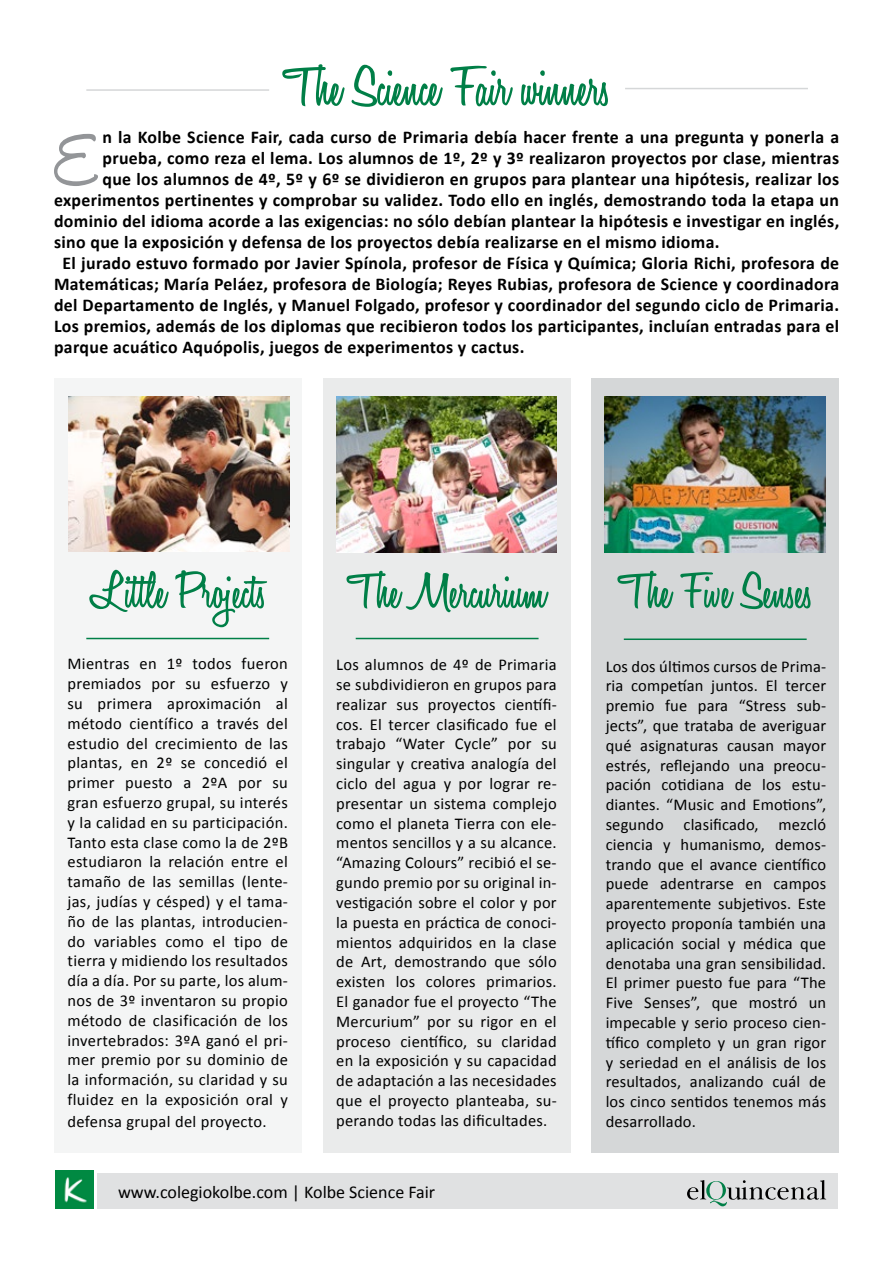
<style>
.page{position:relative;width:893px;height:1263px;background:#fff}
.page>*{position:absolute;margin:0;border:0;box-sizing:border-box;transform-origin:0 0}
.t1{font:600 75.75px "Honey Script";color:#939598}
.t2{font:600 60px "Honey Script";color:#007f47}
.t3{font:600 54px "Honey Script";color:#007f47}
.t4{font:700 18px "Calibri";letter-spacing:.02em;color:#000}
.t5{font:18px "Calibri";color:#000}
.t6{font:16.5px/19.8px "Calibri";letter-spacing:.015em;color:#000;text-align:justify}
</style>
<div class="page">
<div style="left:97px;top:1173px;width:741px;height:36px;background:#e0e1e2"></div>
<svg style="left:687px;top:1180px;width:139px;height:26px"></svg>
<img style="left:56px;top:1171px;width:38px;height:37px">
<div style="left:323px;top:378px;width:248px;height:774px;background:#eaebeb"></div>
<div style="left:591px;top:378px;width:248px;height:774px;background:#d5d7d8"></div>
<div style="left:54px;top:378px;width:247px;height:774px;background:#f4f5f5"></div>
<img style="left:336px;top:397px;width:221px;height:156px">
<img style="left:605px;top:397px;width:220px;height:156px">
<img style="left:69px;top:397px;width:220px;height:155px">
<hr style="left:625px;top:88px;width:183px;height:1px;background:#d5d7d8">
<hr style="left:86px;top:89px;width:183px;height:2px;background:#d5d7d8">
<hr style="left:86px;top:638px;width:183px;height:1px;background:#007f47">
<hr style="left:356px;top:638px;width:183px;height:1px;background:#007f47">
<hr style="left:624px;top:638px;width:183px;height:2px;background:#007f47">
<h2 class="t2" style="left:283px;top:50px;width:328px">The Science Fair winners</h2>
<h1 class="t1" style="left:54px;top:115px;width:45px">E</h1>
<p class="t4" style="left:102px;top:126px;width:738px">n la Kolbe Science Fair, cada curso de Primaria debía hacer frente a una pregunta y ponerla a</p>
<p class="t4" style="left:102px;top:147px;width:738px">prueba, como reza el lema. Los alumnos de 1º, 2º y 3º realizaron proyectos por clase, mientras</p>
<p class="t4" style="left:102px;top:168px;width:738px">que los alumnos de 4º, 5º y 6º se dividieron en grupos para plantear una hipótesis, realizar los</p>
<p class="t4" style="left:54px;top:189px;width:787px">experimentos pertinentes y comprobar su validez. Todo ello en inglés, demostrando toda la etapa un</p>
<p class="t4" style="left:54px;top:210px;width:787px">dominio del idioma acorde a las exigencias: no sólo debían plantear la hipótesis e investigar en inglés,</p>
<p class="t4" style="left:54px;top:231px;width:667px">sino que la exposición y defensa de los proyectos debía realizarse en el mismo idioma.</p>
<p class="t4" style="left:62px;top:252px;width:778px">El jurado estuvo formado por Javier Spínola, profesor de Física y Química; Gloria Richi, profesora de</p>
<p class="t4" style="left:54px;top:273px;width:787px">Matemáticas; María Peláez, profesora de Biología; Reyes Rubias, profesora de Science y coordinadora</p>
<p class="t4" style="left:54px;top:294px;width:787px">del Departamento de Inglés, y Manuel Folgado, profesor y coordinador del segundo ciclo de Primaria.</p>
<p class="t4" style="left:54px;top:315px;width:787px">Los premios, además de los diplomas que recibieron todos los participantes, incluían entradas para el</p>
<p class="t4" style="left:54px;top:336px;width:472px">parque acuático Aquópolis, juegos de experimentos y cactus.</p>
<h3 class="t3" style="left:90px;top:558px;width:177px">Little Projects</h3>
<p class="t6" style="left:67px;top:654px;width:222px">Mientras en 1º todos fueron premiados por su esfuerzo y su primera aproximación al método científico a través del estudio del crecimiento de las plantas, en 2º se concedió el primer puesto a 2ºA por su gran esfuerzo grupal, su interés y la calidad en su participación.<br>Tanto esta clase como la de 2ºB estudiaron la relación entre el tamaño de las semillas (lente&shy;jas, judías y césped) y el tama&shy;ño de las plantas, introducien&shy;do variables como el tipo de tierra y midiendo los resultados día a día. Por su parte, los alum&shy;nos de 3º inventaron su propio método de clasificación de los invertebrados: 3ºA ganó el pri&shy;mer premio por su dominio de la información, su claridad y su fluidez en la exposición oral y</p>
<p class="t6" style="left:67px;top:1111px;width:201px">defensa grupal del proyecto.</p>
<h3 class="t3" style="left:347px;top:558px;width:200px">The Mercurium</h3>
<h3 class="t3" style="left:618px;top:558px;width:196px">The Five Senses</h3>
<p class="t6" style="left:336px;top:655px;width:222px">Los alumnos de 4º de Primaria se subdividieron en grupos para realizar sus proyectos científi&shy;cos. El tercer clasificado fue el trabajo “Water Cycle” por su singular y creativa analogía del ciclo del agua y por lograr re&shy;presentar un sistema complejo como el planeta Tierra con ele&shy;mentos sencillos y a su alcance. “Amazing Colours” recibió el se&shy;gundo premio por su original in&shy;vestigación sobre el color y por la puesta en práctica de conoci&shy;mientos adquiridos en la clase de Art, demostrando que sólo existen los colores primarios.<br>El ganador fue el proyecto “The Mercurium” por su rigor en el proceso científico, su claridad en la exposición y su capacidad de adaptación a las necesidades que el proyecto planteaba, su&shy;perando todas las dificultades.</p>
<p class="t6" style="left:606px;top:656px;width:222px">Los dos últimos cursos de Prima&shy;ria competían juntos. El tercer premio fue para “Stress sub&shy;jects”, que trataba de averiguar qué asignaturas causan mayor estrés, reflejando una preocu&shy;pación cotidiana de los estu&shy;diantes. “Music and Emotions”, segundo clasificado, mezcló ciencia y humanismo, demos&shy;trando que el avance científico puede adentrarse en campos aparentemente subjetivos. Este proyecto proponía también una aplicación social y médica que denotaba una gran sensibilidad.<br>El primer puesto fue para “The Five Senses”, que mostró un impecable y serio proceso cien&shy;tífico completo y un gran rigor y seriedad en el análisis de los resultados, analizando cuál de los cinco sentidos tenemos más desarrollado.</p>
<p class="t5" style="left:118px;top:1180px;width:319px">www.colegiokolbe.com | Kolbe Science Fair</p>
</div>
